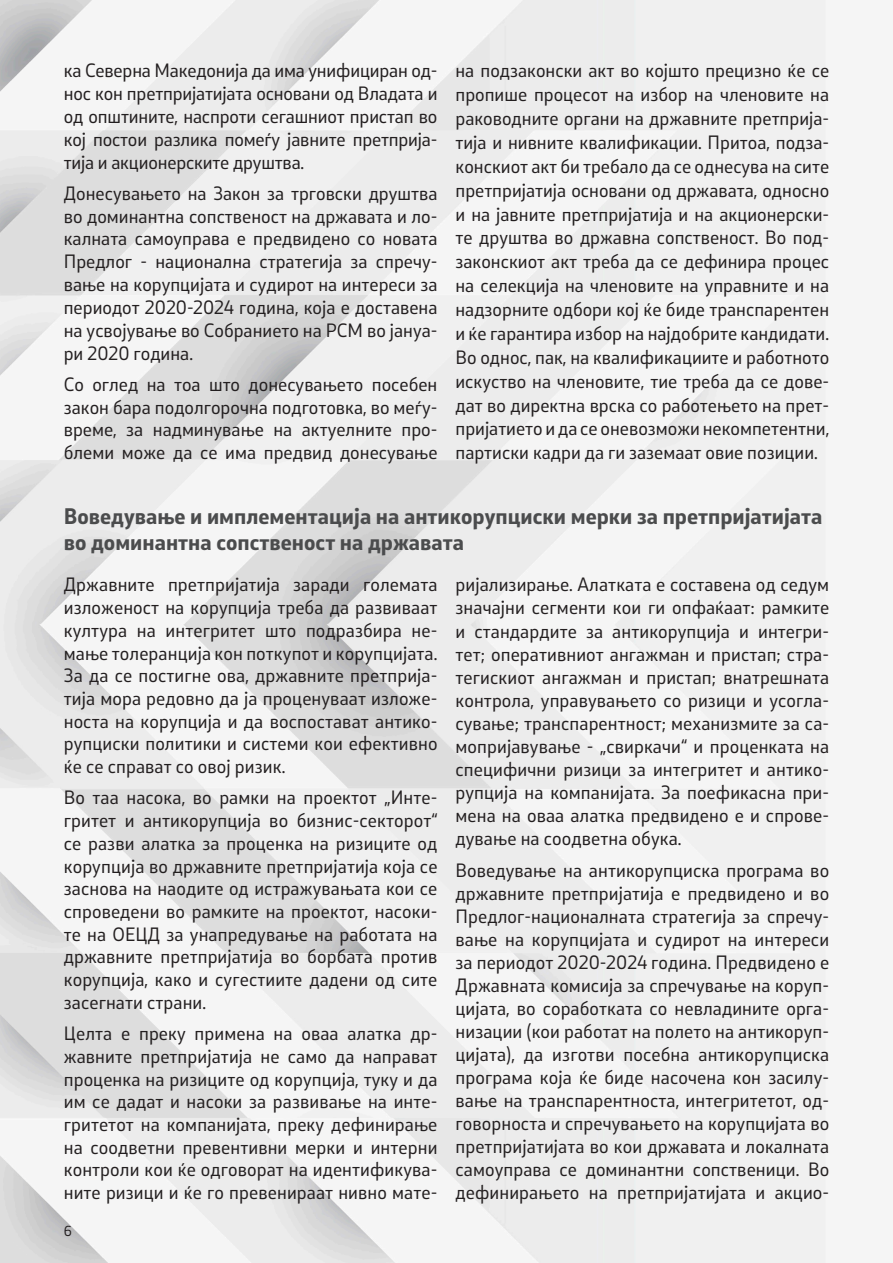
<style>
.page{position:relative;width:893px;height:1263px;background:#fff}
.page>*{position:absolute;margin:0;border:0;box-sizing:border-box;transform-origin:0 0}
.t1{font:700 21px/25.5px "Stobi Sans";color:#4b4c4d}
.t2{font:18px/23.1px "Stobi Sans";letter-spacing:.005em;color:#231f20;text-align:justify}
.t3{font:13.5px "Stobi Sans";color:#231f20}
</style>
<div class="page">
<p class="t2" style="left:64px;top:59px;width:375px">ка Северна Македонија да има унифициран од&shy;нос кон претпријатијата основани од Владата и од општините, наспроти сегашниот пристап во кој постои разлика помеѓу јавните претприја&shy;тија и акционерските друштва.</p>
<p class="t2" style="left:64px;top:181px;width:375px">Донесувањето на Закон за трговски друштва во доминантна сопственост на државата и ло&shy;калната самоуправа е предвидено со новата Предлог - национална стратегија за спречу&shy;вање на корупцијата и судирот на интереси за периодот 2020-2024 година, која е доставена на усвојување во Собранието на РСМ во јануа&shy;ри 2020 година.</p>
<p class="t2" style="left:64px;top:372px;width:375px">Со оглед на тоа што донесувањето посебен закон бара подолгорочна подготовка, во меѓу&shy;време, за надминување на актуелните про&shy;блеми може да се има предвид донесување</p>
<p class="t2" style="left:455px;top:58px;width:375px;line-height:23.9px">на подзаконски акт во којшто прецизно ќе се пропише процесот на избор на членовите на раководните органи на државните претприја&shy;тија и нивните квалификации. Притоа, подза&shy;конскиот акт би требало да се однесува на сите претпријатија основани од државата, односно и на јавните претпријатија и на акционерски&shy;те друштва во државна сопственост. Во под&shy;законскиот акт треба да се дефинира процес на селекција на членовите на управните и на надзорните одбори кој ќе биде транспарентен и ќе гарантира избор на најдобрите кандидати.<br>Во однос, пак, на квалификациите и работното искуство на членовите, тие треба да се дове&shy;дат во директна врска со работењето на прет&shy;пријатието и да се оневозможи некомпетентни, партиски кадри да ги заземаат овие позиции.</p>
<p class="t1" style="left:64px;top:503px;width:760px">Воведување и имплементација на антикорупциски мерки за претпријатијата во доминантна сопственост на државата</p>
<p class="t2" style="left:64px;top:573px;width:375px;line-height:22.6px">Државните претпријатија заради големата изложеност на корупција треба да развиваат култура на интегритет што подразбира не&shy;мање толеранција кон поткупот и корупцијата.<br>За да се постигне ова, државните претприја&shy;тија мора редовно да ја проценуваат изложе&shy;носта на корупција и да воспостават антико&shy;рупциски политики и системи кои ефективно ќе се справат со овој ризик.</p>
<p class="t2" style="left:64px;top:786px;width:375px;line-height:22.6px">Во таа насока, во рамки на проектот „Инте&shy;гритет и антикорупција во бизнис-секторот“ се разви алатка за проценка на ризиците од корупција во државните претпријатија која се заснова на наодите од истражувањата кои се спроведени во рамките на проектот, насоки&shy;те на ОЕЦД за унапредување на работата на државните претпријатија во борбата против корупција, како и сугестиите дадени од сите засегнати страни.</p>
<p class="t2" style="left:64px;top:1022px;width:375px;line-height:22.6px">Целта е преку примена на оваа алатка др&shy;жавните претпријатија не само да направат проценка на ризиците од корупција, туку и да им се дадат и насоки за развивање на инте&shy;гритетот на компанијата, преку дефинирање на соодветни превентивни мерки и интерни контроли кои ќе одговорат на идентификува&shy;ните ризици и ќе го превенираат нивно мате-</p>
<p class="t3" style="left:64px;top:1222px;width:10px">6</p>
<p class="t2" style="left:455px;top:573px;width:375px">ријализирање. Алатката е составена од седум значајни сегменти кои ги опфаќаат: рамките и стандардите за антикорупција и интегри&shy;тет; оперативниот ангажман и пристап; стра&shy;тегискиот ангажман и пристап; внатрешната контрола, управувањето со ризици и усогла&shy;сување; транспарентност; механизмите за са&shy;мопријавување - „свиркачи“ и проценката на специфични ризици за интегритет и антико&shy;рупција на компанијата. За поефикасна при&shy;мена на оваа алатка предвидено е и спрове&shy;дување на соодветна обука.</p>
<p class="t2" style="left:455px;top:858px;width:375px">Воведување на антикорупциска програма во државните претпријатија е предвидено и во Предлог-националната стратегија за спречу&shy;вање на корупцијата и судирот на интереси за периодот 2020-2024 година. Предвидено е Државната комисија за спречување на коруп&shy;цијата, во соработката со невладините орга&shy;низации (кои работат на полето на антикоруп&shy;цијата), да изготви посебна антикорупциска програма која ќе биде насочена кон засилу&shy;вање на транспарентноста, интегритетот, од&shy;говорноста и спречувањето на корупцијата во претпријатијата во кои државата и локалната самоуправа се доминантни сопственици. Во дефинирањето на претпријатијата и акцио-</p>
</div>
